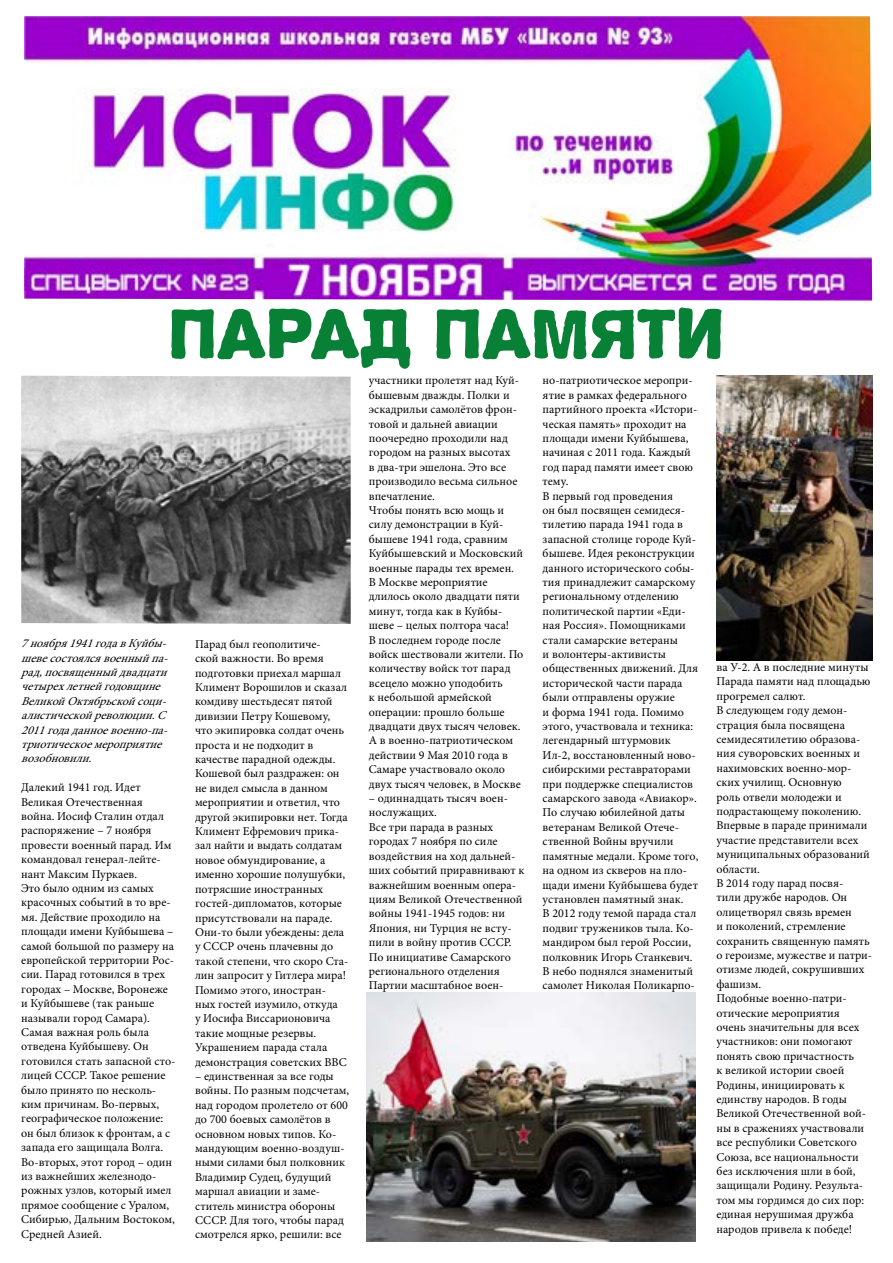
<style>
.page{position:relative;width:893px;height:1263px;background:#fff}
.page>*{position:absolute;margin:0;border:0;box-sizing:border-box;transform-origin:0 0}
.t1{font:61.5px "Propaganda";color:#088036}
.t2{font:12px/14.4px "Minion Pro";color:#000}
.t3{font:italic 12px/14.4px "Minion Pro";color:#000}
</style>
<div class="page">
<img style="left:24px;top:16px;width:848px;height:285px">
<img style="left:21px;top:376px;width:330px;height:248px">
<img style="left:366px;top:993px;width:330px;height:249px">
<img style="left:716px;top:376px;width:156px;height:284px">
<h1 class="t1" style="left:168px;top:279px;width:558px">Парад памяти</h1>
<p class="t3" style="left:21px;top:636px;width:153px">7ноября1941годавКуйбы&shy;шевесостоялсявоенныйпа&shy;рад,посвященныйдвадцати четырехлетнейгодовщине<br>ВеликойОктябрьскойсоци&shy;алистическойреволюции.С<br>2011годаданноевоенно-па&shy;триотическоемероприятие возобновили.</p>
<p class="t2" style="left:21px;top:780px;width:156px">Далекий 1941 год. Идет<br>Великая Отечественная война. Иосиф Сталин отдал распоряжение – 7 ноября провести военный парад. Им командовал генерал-лейте&shy;нант Максим Пуркаев.<br>Это было одним из самых красочных событий в то вре&shy;мя. Действие проходило на площади имени Куйбышева – самой большой по размеру на европейской территории Рос&shy;сии. Парад готовился в трех городах – Москве, Воронеже и Куйбышеве (так раньше называли город Самара).<br>Самая важная роль была отведена Куйбышеву. Он готовился стать запасной сто&shy;лицей СССР. Такое решение было принято по несколь&shy;ким причинам. Во-первых, географическое положение: он был близок к фронтам, а с запада его защищала Волга.<br>Во-вторых, этот город – один из важнейших железнодо&shy;рожных узлов, который имел прямое сообщение с Уралом,<br>Сибирью, Дальним Востоком,<br>Средней Азией.</p>
<p class="t2" style="left:195px;top:637px;width:155px">Парад был геополитиче-<br>ской важности. Во время подготовки приехал маршал<br>Климент Ворошилов и сказал комдиву шестьдесят пятой дивизии Петру Кошевому, что экипировка солдат очень проста и не подходит в качестве парадной одежды.<br>Кошевой был раздражен: он не видел смысла в данном мероприятии и ответил, что другой экипировки нет. Тогда<br>Климент Ефремович прика&shy;зал найти и выдать солдатам новое обмундирование, а именно хорошие полушубки, потрясшие иностранных гостей-дипломатов, которые присутствовали на параде.<br>Они-то были убеждены: дела у СССР очень плачевны до такой степени, что скоро Ста&shy;лин запросит у Гитлера мира!<br>Помимо этого, иностран&shy;ных гостей изумило, откуда<br>у Иосифа Виссарионовича такие мощные резервы.<br>Украшением парада стала демонстрация советских ВВС</p>
<p class="t2" style="left:195px;top:1069px;width:156px">– единственная за все годы войны. По разным подсчетам, над городом пролетело от 600 до 700 боевых самолётов в основном новых типов. Ко&shy;мандующим военно-воздуш&shy;ными силами был полковник<br>Владимир Судец, будущий маршал авиации и заме&shy;ститель министра обороны<br>СССР. Для того, чтобы парад смотрелся ярко, решили: все</p>
<p class="t2" style="left:369px;top:373px;width:156px">участники пролетят над Куй&shy;бышевым дважды. Полки и эскадрильи самолётов фрон&shy;товой и дальней авиации поочередно проходили над городом на разных высотах<br>в два-три эшелона. Это все производило весьма сильное впечатление.<br>Чтобы понять всю мощь и силу демонстрации в Куй&shy;бышеве 1941 года, сравним<br>Куйбышевский и Московский военные парады тех времен.<br>В Москве мероприятие длилось около двадцати пяти минут, тогда как в Куйбы&shy;шеве – целых полтора часа!<br>В последнем городе после войск шествовали жители. По количеству войск тот парад всецело можно уподобить<br>к небольшой армейской операции: прошло больше двадцати двух тысяч человек.<br>А в военно-патриотическом действии 9 Мая 2010 года в<br>Самаре участвовало около двух тысяч человек, в Москве</p>
<p class="t2" style="left:369px;top:791px;width:157px">– одиннадцать тысяч воен&shy;нослужащих.<br>Все три парада в разных городах 7 ноября по силе воздействия на ход дальней&shy;ших событий приравнивают к важнейшим военным опера&shy;циям Великой Отечественной войны 1941-1945 годов: ни<br>Япония, ни Турция не всту&shy;пили в войну против СССР.<br>По инициативе Самарского регионального отделения<br>Партии масштабное воен-</p>
<p class="t2" style="left:543px;top:373px;width:157px">но-патриотическое меропри&shy;ятие в рамках федерального партийного проекта «Истори&shy;ческая память» проходит на площади имени Куйбышева, начиная с 2011 года. Каждый год парад памяти имеет свою тему.<br>В первый год проведения<br>он был посвящен семидеся&shy;тилетию парада 1941 года в запасной столице городе Куй&shy;бышеве. Идея реконструкции данного исторического собы&shy;тия принадлежит самарскому региональному отделению политической партии «Еди&shy;ная Россия». Помощниками стали самарские ветераны<br>и волонтеры-активисты общественных движений. Для исторической части парада были отправлены оружие<br>и форма 1941 года. Помимо этого, участвовала и техника: легендарный штурмовик<br>Ил-2, восстановленный ново&shy;сибирскими реставраторами при поддержке специалистов самарского завода «Авиакор».<br>По случаю юбилейной даты ветеранам Великой Отече&shy;ственной Войны вручили памятные медали. Кроме того, на одном из скверов на пло&shy;щади имени Куйбышева будет установлен памятный знак.<br>В 2012 году темой парада стал подвиг тружеников тыла. Ко&shy;мандиром был герой России, полковник Игорь Станкевич.<br>В небо поднялся знаменитый самолет Николая Поликарпо-</p>
<p class="t2" style="left:716px;top:660px;width:157px">ва У-2. А в последние минуты<br>Парада памяти над площадью прогремел салют.<br>В следующем году демон&shy;страция была посвящена семидесятилетию образова&shy;ния суворовских военных и нахимовских военно-мор&shy;ских училищ. Основную<br>роль отвели молодежи и подрастающему поколению.<br>Впервые в параде принимали участие представители всех муниципальных образований области.<br>В 2014 году парад посвя-<br>тили дружбе народов. Он олицетворял связь времен<br>и поколений, стремление сохранить священную память о героизме, мужестве и патри&shy;отизме людей, сокрушивших фашизм.<br>Подобные военно-патри&shy;отические мероприятия очень значительны для всех участников: они помогают понять свою причастность<br>к великой истории своей<br>Родины, инициировать к единству народов. В годы<br>Великой Отечественной вой&shy;ны в сражениях участвовали все республики Советского<br>Союза, все национальности без исключения шли в бой, защищали Родину. Результа&shy;том мы гордимся до сих пор: единая нерушимая дружба народов привела к победе!</p>
</div>
